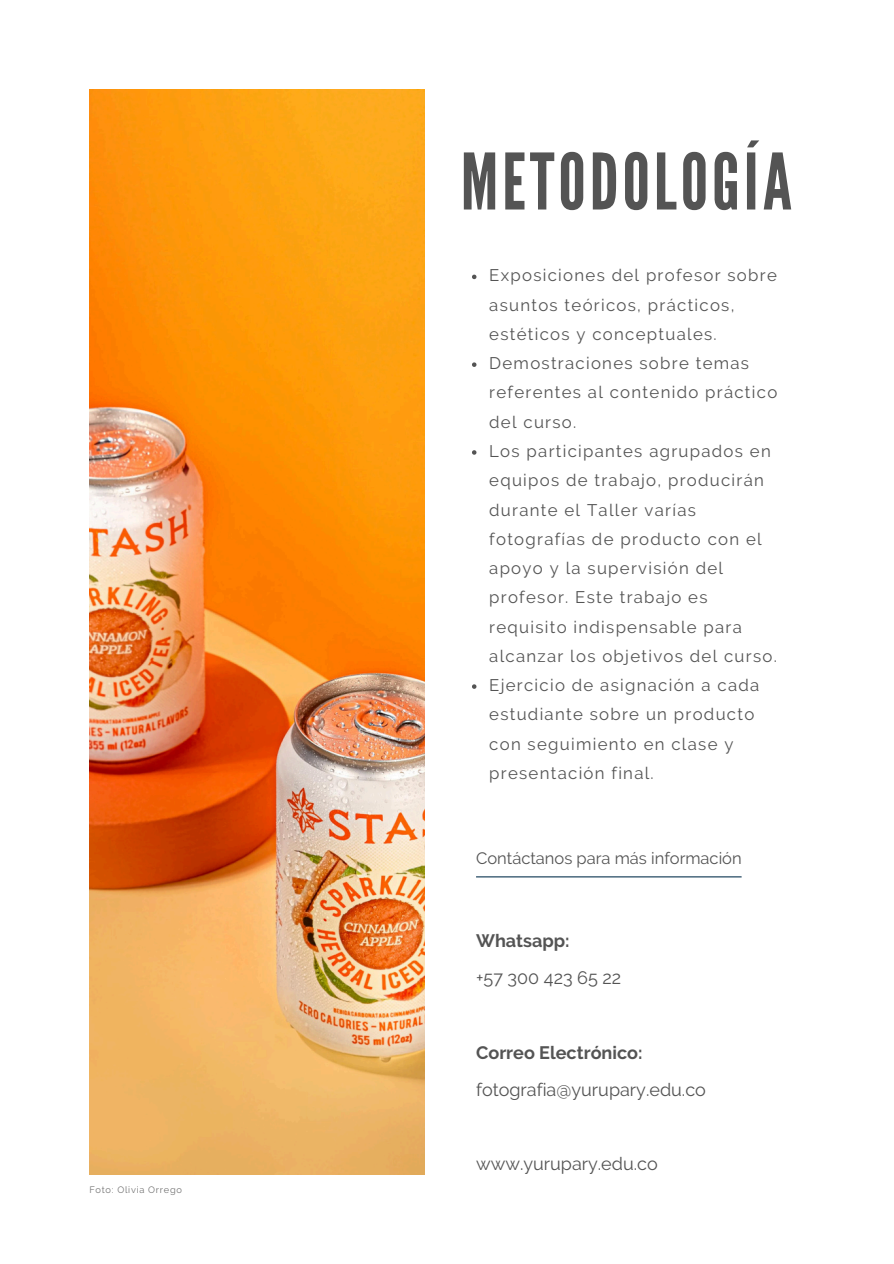
<style>
.page{position:relative;width:894px;height:1264px;background:#fff}
.page>*{position:absolute;margin:0;border:0;box-sizing:border-box;transform-origin:0 0}
.t1{font:77.55px "League Gothic";letter-spacing:.05em;color:#545454}
.t2{font:18px/37.2px "Raleway";color:#545454}
.t3{font:16.8px/29.2px "Raleway";letter-spacing:.075em;color:#545454}
.t4{font:16.5px "Raleway";color:#545454}
.t5{font:9.3px "Raleway";letter-spacing:.075em;color:#737373}
.s1{font-weight:700}
</style>
<div class="page">
<hr style="left:476px;top:876px;width:265px;height:1px;background:#0d3652">
<img style="left:89px;top:89px;width:336px;height:1085px">
<svg style="left:472px;top:275px;width:4px;height:4px"></svg>
<svg style="left:472px;top:362px;width:4px;height:5px"></svg>
<svg style="left:472px;top:450px;width:4px;height:5px"></svg>
<svg style="left:472px;top:684px;width:4px;height:5px"></svg>
<p class="t5" style="left:89px;top:1184px;width:94px">Foto: Olivia Orrego</p>
<h1 class="t1" style="left:460px;top:137px;width:333px">METODOLOGÍA</h1>
<p class="t3" style="left:489px;top:261px;width:289px">Exposiciones del profesor sobre asuntos teóricos, prácticos, estéticos y conceptuales.</p>
<p class="t3" style="left:489px;top:348px;width:289px">Demostraciones sobre temas referentes al contenido práctico del curso.</p>
<p class="t3" style="left:489px;top:436px;width:289px">Los participantes agrupados en equipos de trabajo, producirán durante el Taller varías fotografías de producto con el apoyo y la supervisión del profesor. Este trabajo es requisito indispensable para alcanzar los objetivos del curso.</p>
<p class="t3" style="left:489px;top:670px;width:271px">Ejercicio de asignación a cada estudiante sobre un producto con seguimiento en clase y presentación final.</p>
<h2 class="t4" style="left:476px;top:848px;width:267px">Contáctanos para más información</h2>
<h2 class="t2" style="left:476px;top:922px;width:147px"><span class="s1">Whatsapp:<br></span>+57 300 423 65 22</h2>
<h2 class="t2" style="left:476px;top:1033px;width:231px"><span class="s1">Correo Electrónico: </span>fotografia@yurupary.edu.co</h2>
<h2 class="t2" style="left:476px;top:1145px;width:183px">www.yurupary.edu.co</h2>
</div>
